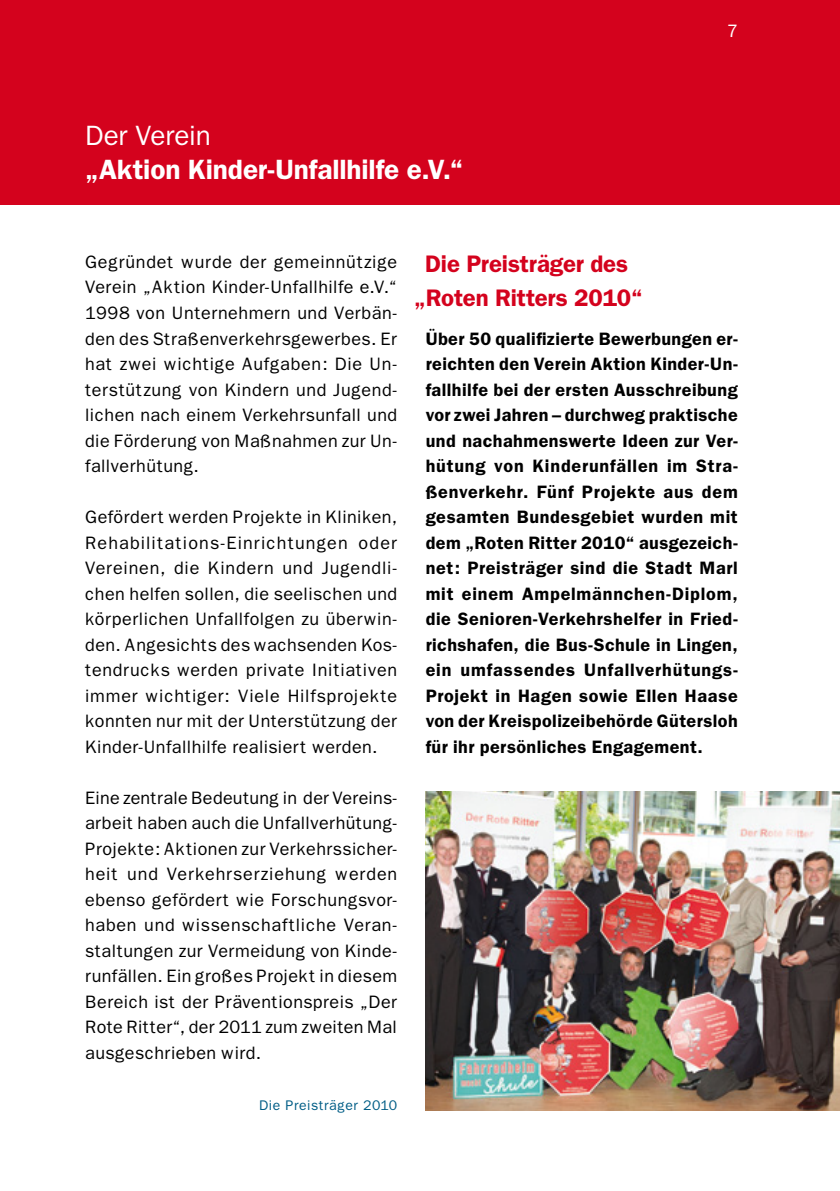
<style>
.page{position:relative;width:840px;height:1191px;background:#fff}
.page>*{position:absolute;margin:0;border:0;box-sizing:border-box;transform-origin:0 0}
.t1{font:600 28px "Franklin Gothic";letter-spacing:-.005em;color:#fff}
.t2{font:28px "Franklin Gothic";letter-spacing:-.015em;color:#fff}
.t3{font:600 24px/34px "Franklin Gothic";letter-spacing:-.005em;color:#d4021d;text-align:center}
.t4{font:18px/25.6px "Franklin Gothic";letter-spacing:.02em;color:#000;text-align:justify}
.t5{font:600 18px/25.6px "Franklin Gothic";letter-spacing:.025em;color:#000;text-align:justify}
.t6{font:18px "Franklin Gothic";color:#fff}
.t7{font:italic 14px "Franklin Gothic";letter-spacing:.025em;color:#005d86}
</style>
<div class="page">
<div style="left:0;top:0;width:839px;height:204px;background:#d4021d"></div>
<img style="left:425px;top:791px;width:414px;height:319px">
<h1 class="t2" style="left:85px;top:119px;width:127px">Der Verein</h1>
<h1 class="t1" style="left:85px;top:152px;width:379px">„Aktion Kinder-Unfallhilfe e.V.“</h1>
<p class="t6" style="left:726px;top:20px;width:12px">7</p>
<p class="t4" style="left:85px;top:249px;width:313px">Gegründet wurde der gemeinnützige Verein „Aktion Kinder-Unfallhilfe e.V.“ 1998 von Unternehmern und Verbän&shy;den des Straßenverkehrsgewerbes. Er hat zwei wichtige Aufgaben: Die Un&shy;terstützung von Kindern und Jugend&shy;lichen nach einem Verkehrsunfall und die Förderung von Maßnahmen zur Un&shy;fallverhütung.</p>
<p class="t4" style="left:85px;top:504px;width:313px">Gefördert werden Projekte in Kliniken, Rehabilitations-Einrichtungen oder Vereinen, die Kindern und Jugendli&shy;chen helfen sollen, die seelischen und körperlichen Unfallfolgen zu überwin&shy;den. Angesichts des wachsenden Kos&shy;tendrucks werden private Initiativen immer wichtiger: Viele Hilfsprojekte konnten nur mit der Unterstützung der Kinder-Unfallhilfe realisiert werden.</p>
<p class="t4" style="left:85px;top:785px;width:313px">Eine zentrale Bedeutung in der Vereins&shy;arbeit haben auch die Unfallverhütung-Projekte: Aktionen zur Verkehrssicher&shy;heit und Verkehrserziehung werden ebenso gefördert wie Forschungsvor&shy;haben und wissenschaftliche Veran&shy;staltungen zur Vermeidung von Kinde&shy;runfällen. Ein großes Projekt in diesem Bereich ist der Präventionspreis „Der Rote Ritter“, der 2011 zum zweiten Mal ausgeschrieben wird.</p>
<p class="t7" style="left:259px;top:1097px;width:140px">Die Preisträger 2010</p>
<h2 class="t3" style="left:414px;top:247px;width:230px">Die Preisträger des „Roten Ritters 2010“</h2>
<p class="t5" style="left:425px;top:325px;width:313px">Über 50 qualifizierte Bewerbungen er&shy;reichten den Verein Aktion Kinder-Un&shy;fallhilfe bei der ersten Ausschreibung vor zwei Jahren – durchweg praktische und nachahmenswerte Ideen zur Ver&shy;hütung von Kinderunfällen im Stra&shy;ßenverkehr. Fünf Projekte aus dem gesamten Bundesgebiet wurden mit dem „Roten Ritter 2010“ ausgezeich&shy;net: Preisträger sind die Stadt Marl mit einem Ampelmännchen-Diplom, die Senioren-Verkehrshelfer in Fried&shy;richshafen, die Bus-Schule in Lingen, ein umfassendes Unfallverhütungs-Projekt in Hagen sowie Ellen Haase von der Kreispolizeibehörde Gütersloh für ihr persönliches Engagement.</p>
</div>
